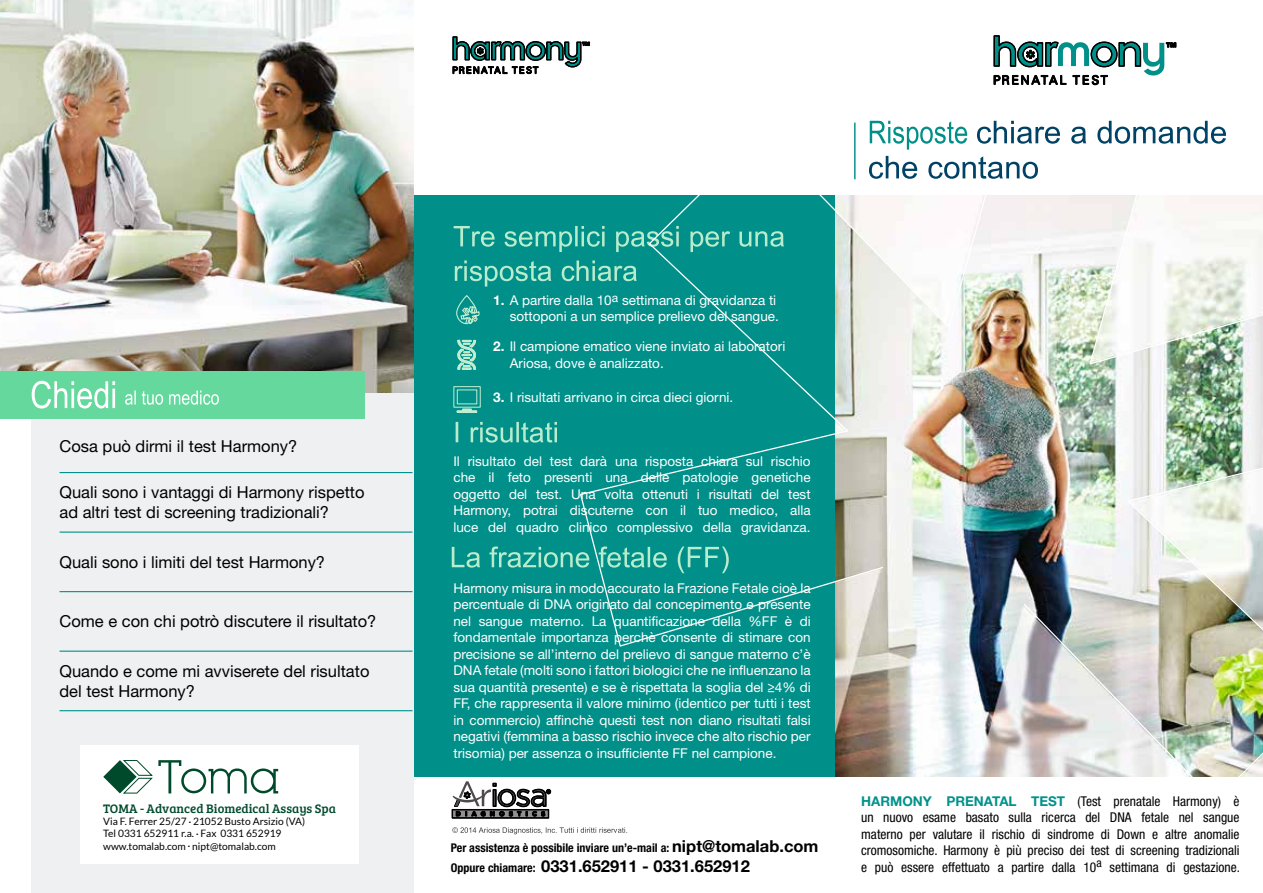
<style>
.page{position:relative;width:1263px;height:893px;background:#fff}
.page>*{position:absolute;margin:0;border:0;box-sizing:border-box;transform-origin:0 0}
.t1{font:16.5px/19.8px "Helvetica Neue LT Std";color:#000}
.t2{font:700 16.5px "Helvetica Neue LT Std";color:#000}
.t3{font:13.5px/16.5px "Helvetica Neue LT Std";color:#fff;text-align:justify}
.t4{font:condensed 13.5px/16.5px "Helvetica Neue LT Std";color:#000;text-align:justify}
.t5{font:12.75px "Bree Serif";color:#004a2c}
.t6{font:700 condensed 12px "Helvetica Neue LT Std";color:#000}
.t7{font:10.2px/12.3px "Lato";color:#000}
.s1{font-weight:700}
.s2{font-stretch:normal;font-size:16.5px}
.s3{font-stretch:condensed;font-size:12px}
.s4{font-weight:700;font-stretch:normal;color:#00928b}
</style>
<div class="page">
<div style="left:411px;top:196px;width:425px;height:581px;background:#009089"></div>
<div style="left:452px;top:809px;width:97px;height:10px;border:1px solid #000"></div>
<svg style="left:453px;top:781px;width:99px;height:38px"></svg>
<svg style="left:452px;top:36px;width:139px;height:39px"></svg>
<svg style="left:452px;top:827px;width:175px;height:7px"></svg>
<img style="left:0;top:0;width:414px;height:397px">
<div style="left:31px;top:393px;width:382px;height:500px;background:#eef0f1"></div>
<div style="left:0;top:372px;width:364px;height:47px;background:#65d89e"></div>
<svg style="left:32px;top:381px;width:83px;height:28px"></svg>
<svg style="left:125px;top:391px;width:94px;height:14px"></svg>
<svg style="left:454px;top:226px;width:124px;height:26px"></svg>
<svg style="left:455px;top:260px;width:124px;height:27px"></svg>
<svg style="left:456px;top:422px;width:101px;height:21px"></svg>
<svg style="left:456px;top:295px;width:24px;height:30px"></svg>
<svg style="left:457px;top:339px;width:20px;height:31px"></svg>
<div style="left:453px;top:386px;width:28px;height:22px;border:1px solid #c2edd0"></div>
<div style="left:457px;top:410px;width:20px;height:3px;border:1px solid #c2edd0"></div>
<svg style="left:452px;top:546px;width:127px;height:22px"></svg>
<img style="left:579px;top:68px;width:684px;height:709px">
<svg style="left:993px;top:35px;width:184px;height:53px"></svg>
<svg style="left:870px;top:121px;width:97px;height:29px"></svg>
<svg style="left:977px;top:121px;width:249px;height:23px"></svg>
<svg style="left:869px;top:156px;width:169px;height:23px"></svg>
<hr style="left:854px;top:123px;width:1px;height:56px;background:#009089">
<div style="left:80px;top:745px;width:279px;height:119px;background:#fff"></div>
<svg style="left:104px;top:761px;width:31px;height:31px"></svg>
<div style="left:104px;top:760px;width:32px;height:33px;border:2px solid #004a2c;border-radius:50%"></div>
<svg style="left:122px;top:760px;width:156px;height:34px"></svg>
<hr style="left:60px;top:472px;width:352px;height:1px;background:#00928b">
<hr style="left:60px;top:531px;width:352px;height:2px;background:#00928b">
<hr style="left:60px;top:591px;width:352px;height:1px;background:#00928b">
<hr style="left:60px;top:651px;width:352px;height:1px;background:#00928b">
<hr style="left:60px;top:710px;width:352px;height:1px;background:#00928b">
<p class="t1" style="left:60px;top:436px;width:239px">Cosa può dirmi il test Harmony?</p>
<p class="t1" style="left:60px;top:482px;width:307px">Quali sono i vantaggi di Harmony rispetto ad altri test di screening tradizionali?</p>
<p class="t1" style="left:60px;top:552px;width:267px">Quali sono i limiti del test Harmony?</p>
<p class="t1" style="left:60px;top:611px;width:318px">Come e con chi potrò discutere il risultato?</p>
<p class="t1" style="left:60px;top:661px;width:311px">Quando e come mi avviserete del risultato del test Harmony?</p>
<p class="t5" style="left:103px;top:799px;width:234px">TOMA - Advanced Biomedical Assays Spa</p>
<p class="t7" style="left:103px;top:815px;width:203px">Via F. Ferrer 25/27 <sup>.</sup> 21052 Busto Arsizio (VA)<br>Tel 0331 652911 r.a. <sup>.</sup> Fax 0331 652919 www.tomalab.com <sup>.</sup> nipt@tomalab.com</p>
<p class="t3" style="left:493px;top:291px;width:287px;text-align:right"><span class="s1">1.</span> A partire dalla 10<sup>a</sup> settimana di gravidanza ti sottoponi a un semplice prelievo del sangue.</p>
<p class="t3" style="left:510px;top:338px;width:277px;text-indent:-16px"><span class="s1">2.</span> Il campione ematico viene inviato ai laboratori<br>Ariosa, dove è analizzato.</p>
<p class="t3" style="left:493px;top:389px;width:241px"><span class="s1">3.</span> I risultati arrivano in circa dieci giorni.</p>
<p class="t3" style="left:453px;top:452px;width:359px">Il risultato del test darà una risposta chiara sul rischio che il feto presenti una delle patologie genetiche oggetto del test. Una volta ottenuti i risultati del test Harmony, potrai discuterne con il tuo medico, alla luce del quadro clinico complessivo della gravidanza.</p>
<p class="t3" style="left:453px;top:579px;width:359px">Harmony misura in modo accurato la Frazione Fetale cioè la percentuale di DNA originato dal concepimento e presente nel sangue materno. La quantificazione della %FF è di fondamentale importanza perchè consente di stimare con precisione se all’interno del prelievo di sangue materno c’è DNA fetale (molti sono i fattori biologici che ne influenzano la sua quantità presente) e se è rispettata la soglia del <span class="s1">≥</span>4% di FF, che rappresenta il valore minimo (identico per tutti i test in commercio) affinchè questi test non diano risultati falsi negativi (femmina a basso rischio invece che alto rischio per trisomia) per assenza o insufficiente FF nel campione.</p>
<p class="t6" style="left:451px;top:841px;width:369px">Per assistenza è possibile inviare un’e-mail a: <span class="s2">nipt@tomalab.com</span></p>
<p class="t2" style="left:451px;top:856px;width:300px"><span class="s3">Oppure chiamare:</span> 0331.652911 - 0331.652912</p>
<p class="t4" style="left:861px;top:793px;width:380px"><span class="s4">HARMONY PRENATAL TEST</span> (Test prenatale Harmony) è un nuovo esame basato sulla ricerca del DNA fetale nel sangue materno per valutare il rischio di sindrome di Down e altre anomalie cromosomiche. Harmony è più preciso dei test di screening tradizionali e può essere effettuato a partire dalla 10<sup>a</sup> settimana di gestazione.</p>
</div>
